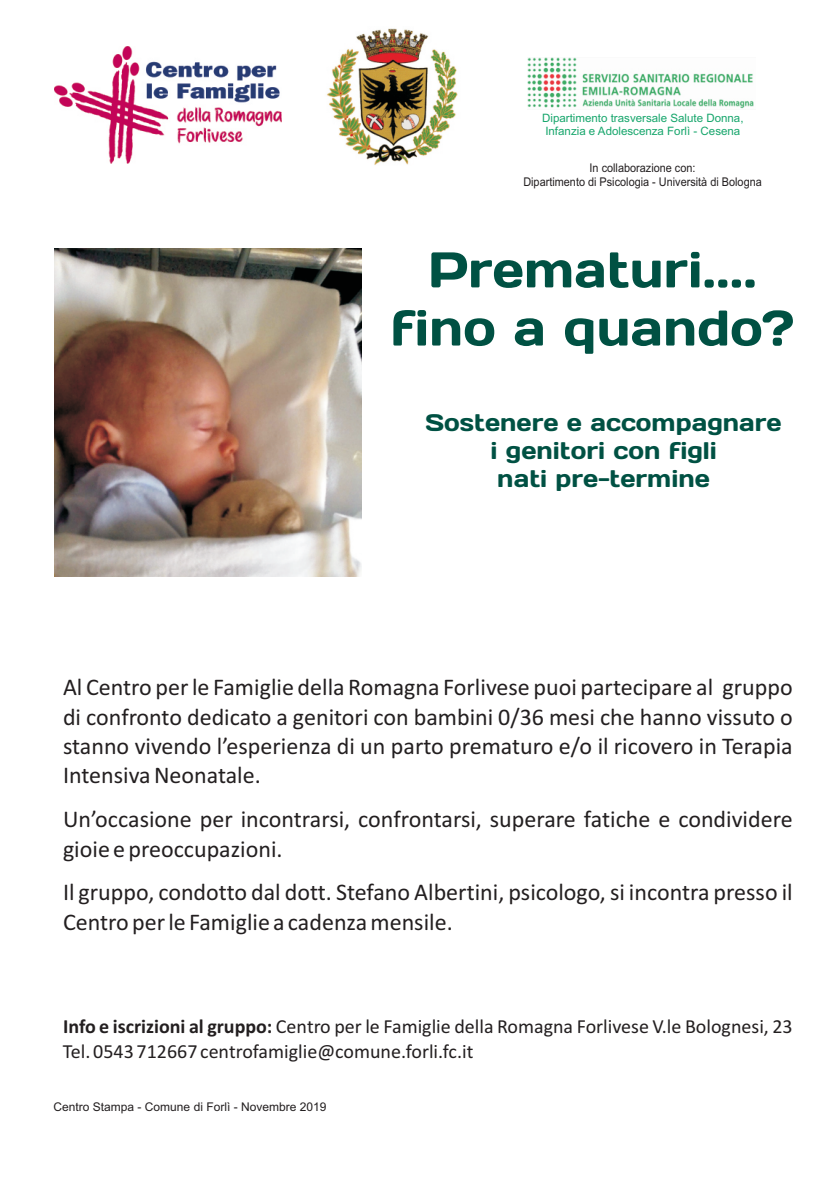
<style>
.page{position:relative;width:840px;height:1191px;background:#fff}
.page>*{position:absolute;margin:0;border:0;box-sizing:border-box;transform-origin:0 0}
.t1{font:50px/58.2px "Days";color:#005143;text-align:center}
.t2{font:24px/29.2px "Calibri";color:#231f20}
.t3{font:24px/27.8px "Days";color:#005143;text-align:center}
.t4{font:20px/24.4px "Calibri";color:#231f20}
.t5{font:12px/13.4px "Arial";color:#231f20;text-align:center;scale:.91 1}
.t6{font:12px "Arial";color:#231f20}
.t7{font:11.6px/12.8px "Arial";color:#17a66c}
.s1{font-weight:700}
</style>
<div class="page">
<img style="left:54px;top:248px;width:308px;height:328px">
<img style="left:55px;top:47px;width:226px;height:116px">
<img style="left:326px;top:28px;width:132px;height:137px">
<img style="left:527px;top:58px;width:227px;height:51px">
<p class="t7" style="left:542px;top:113px;width:203px">Dipartimento trasversale Salute Donna,<br>Infanzia e Adolescenza Forlì - Cesena</p>
<p class="t5" style="left:523px;top:162px;width:263px">In collaborazione con:<br>Dipartimento di Psicologia - Università di Bologna</p>
<h1 class="t1" style="left:390px;top:243px;width:405px">Prematuri.... fino a quando?</h1>
<p class="t3" style="left:425px;top:410px;width:357px">Sostenere e accompagnare i genitori con figli<br>nati pre-termine</p>
<p class="t2" style="left:63px;top:674px;width:730px;text-align:justify">Al Centro per le Famiglie della Romagna Forlivese puoi partecipare al gruppo di confronto dedicato a genitori con bambini 0/36 mesi che hanno vissuto o stanno vivendo l’esperienza di un parto prematuro e/o il ricovero in Terapia Intensiva Neonatale.</p>
<p class="t2" style="left:63px;top:806px;width:730px">Un’occasione per incontrarsi, confrontarsi, superare fatiche e condividere gioie e preoccupazioni.</p>
<p class="t2" style="left:63px;top:880px;width:730px">Il gruppo, condotto dal dott. Stefano Albertini, psicologo, si incontra presso il<br>Centro per le Famiglie a cadenza mensile.</p>
<p class="t4" style="left:63px;top:1016px;width:730px"><span class="s1">Info e iscrizioni al gruppo:</span> Centro per le Famiglie della Romagna Forlivese V.le Bolognesi, 23<br>Tel. 0543 712667 centrofamiglie@comune.forli.fc.it</p>
<p class="t6" style="left:53px;top:1101px;width:274px">Centro Stampa - Comune di Forlì - Novembre 2019</p>
</div>
